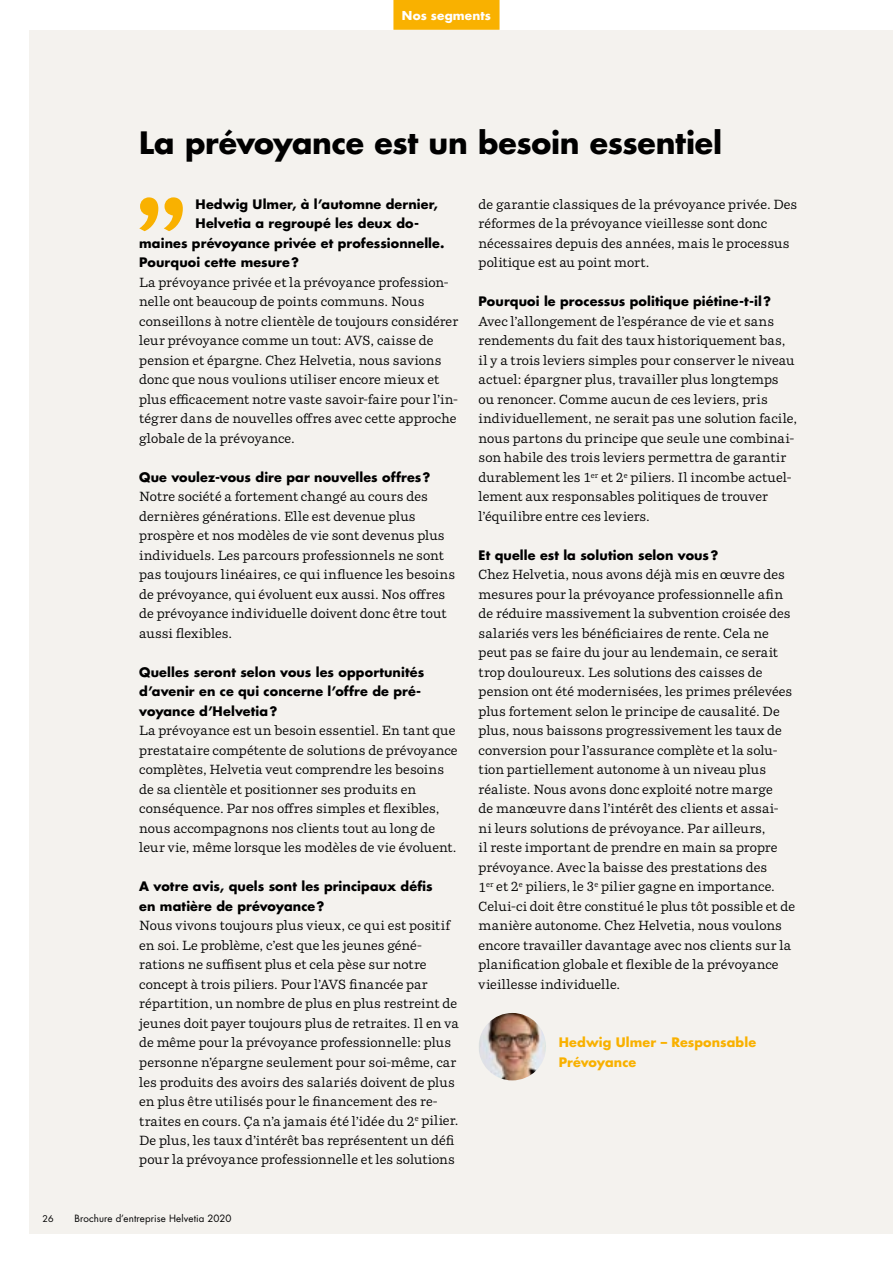
<style>
.page{position:relative;width:893px;height:1263px;background:#fff}
.page>*{position:absolute;margin:0;border:0;box-sizing:border-box;transform-origin:0 0}
.t1{font:700 30px "Futura Std";letter-spacing:-.01em;color:#000}
.t2{font:13.2px/19.5px "Parry Pro";letter-spacing:.005em;color:#000}
.t3{font:700 12.75px/19.5px "Futura Std";letter-spacing:.01em;color:#000}
.t4{font:700 12.75px/19.5px "Futura Std";letter-spacing:.005em;color:#f9b100}
.t5{font:700 12px "Futura Std";letter-spacing:.01em;color:#fff}
.t6{font:9.75px "Futura Std";letter-spacing:.015em;color:#000}
.t7{font:9px "Futura Std";color:#000}
</style>
<div class="page">
<div style="left:30px;top:30px;width:863px;height:1203px;background:#f4f2ee"></div>
<div style="left:393px;top:0;width:106px;height:30px;background:#f9b100"></div>
<svg style="left:139px;top:197px;width:44px;height:34px"></svg>
<img style="left:479px;top:1013px;width:67px;height:67px;border-radius:34px">
<p class="t5" style="left:402px;top:7px;width:91px">Nos segments</p>
<h1 class="t1" style="left:139px;top:122px;width:584px">La prévoyance est un besoin essentiel</h1>
<p class="t3" style="left:196px;top:194px;width:244px">Hedwig Ulmer, à l’automne dernier,</p>
<p class="t3" style="left:196px;top:214px;width:225px">Helvetia a regroupé les deux do-</p>
<p class="t3" style="left:139px;top:233px;width:307px">maines prévoyance privée et professionnelle.</p>
<p class="t3" style="left:139px;top:253px;width:161px">Pourquoi cette mesure?</p>
<p class="t2" style="left:139px;top:272px;width:320px">La prévoyance privée et la prévoyance profession&shy;nelle ont beaucoup de points communs. Nous conseillons à notre clientèle de toujours considérer leur prévoyance comme un tout: AVS, caisse de pension et épargne. Chez Helvetia, nous savions donc que nous voulions utiliser encore mieux et plus efficacement notre vaste savoir-faire pour l’in&shy;tégrer dans de nouvelles offres avec cette approche globale de la prévoyance.</p>
<p class="t3" style="left:139px;top:467px;width:293px">Que voulez-vous dire par nouvelles offres?</p>
<p class="t2" style="left:139px;top:487px;width:317px">Notre société a fortement changé au cours des dernières générations. Elle est devenue plus prospère et nos modèles de vie sont devenus plus individuels. Les parcours professionnels ne sont pas toujours linéaires, ce qui influence les besoins de prévoyance, qui évoluent eux aussi. Nos offres de prévoyance individuelle doivent donc être tout aussi flexibles.</p>
<p class="t3" style="left:139px;top:662px;width:286px">Quelles seront selon vous les opportunités d’avenir en ce qui concerne l’offre de pré&shy;voyance d’Helvetia?</p>
<p class="t2" style="left:139px;top:721px;width:320px">La prévoyance est un besoin essentiel. En tant que prestataire compétente de solutions de prévoyance complètes, Helvetia veut comprendre les besoins de sa clientèle et positionner ses produits en conséquence. Par nos offres simples et flexibles, nous accompagnons nos clients tout au long de leur vie, même lorsque les modèles de vie évoluent.</p>
<p class="t3" style="left:139px;top:877px;width:295px">A votre avis, quels sont les principaux défis en matière de prévoyance?</p>
<p class="t2" style="left:139px;top:916px;width:321px">Nous vivons toujours plus vieux, ce qui est positif en soi. Le problème, c’est que les jeunes géné&shy;rations ne suffisent plus et cela pèse sur notre concept à trois piliers. Pour l’AVS financée par répartition, un nombre de plus en plus restreint de jeunes doit payer toujours plus de retraites. Il en va de même pour la prévoyance professionnelle: plus personne n’épargne seulement pour soi-même, car les produits des avoirs des salariés doivent de plus en plus être utilisés pour le financement des re&shy;traites en cours. Ça n’a jamais été l’idée du 2<sup>e</sup> pilier.<br>De plus, les taux d’intérêt bas représentent un défi pour la prévoyance professionnelle et les solutions</p>
<p class="t2" style="left:479px;top:194px;width:320px">de garantie classiques de la prévoyance privée. Des réformes de la prévoyance vieillesse sont donc nécessaires depuis des années, mais le processus politique est au point mort.</p>
<p class="t3" style="left:479px;top:292px;width:294px">Pourquoi le processus politique piétine-t-il?</p>
<p class="t2" style="left:479px;top:311px;width:320px">Avec l’allongement de l’espérance de vie et sans rendements du fait des taux historiquement bas, il y a trois leviers simples pour conserver le niveau actuel: épargner plus, travailler plus longtemps ou renoncer. Comme aucun de ces leviers, pris individuellement, ne serait pas une solution facile, nous partons du principe que seule une combinai&shy;son habile des trois leviers permettra de garantir durablement les 1<sup>er</sup> et 2<sup>e</sup> piliers. Il incombe actuel&shy;lement aux responsables politiques de trouver l’équilibre entre ces leviers.</p>
<p class="t3" style="left:479px;top:545px;width:241px">Et quelle est la solution selon vous?</p>
<p class="t2" style="left:479px;top:565px;width:318px">Chez Helvetia, nous avons déjà mis en œuvre des mesures pour la prévoyance professionnelle afin de réduire massivement la subvention croisée des salariés vers les bénéficiaires de rente. Cela ne peut pas se faire du jour au lendemain, ce serait trop douloureux. Les solutions des caisses de pension ont été modernisées, les primes prélevées plus fortement selon le principe de causalité. De plus, nous baissons progressivement les taux de conversion pour l’assurance complète et la solu&shy;tion partiellement autonome à un niveau plus réaliste. Nous avons donc exploité notre marge<br>de manœuvre dans l’intérêt des clients et assai&shy;ni leurs solutions de prévoyance. Par ailleurs,<br>il reste important de prendre en main sa propre prévoyance. Avec la baisse des prestations des<br>1<sup>er</sup> et 2<sup>e</sup> piliers, le 3<sup>e</sup> pilier gagne en importance.<br>Celui-ci doit être constitué le plus tôt possible et de manière autonome. Chez Helvetia, nous voulons encore travailler davantage avec nos clients sur la planification globale et flexible de la prévoyance vieillesse individuelle.</p>
<p class="t4" style="left:559px;top:1033px;width:199px">Hedwig Ulmer – Responsable<br>Prévoyance</p>
<p class="t7" style="left:43px;top:1212px;width:13px">26</p>
<p class="t6" style="left:74px;top:1212px;width:158px">Brochure d’entreprise Helvetia 2020</p>
</div>
